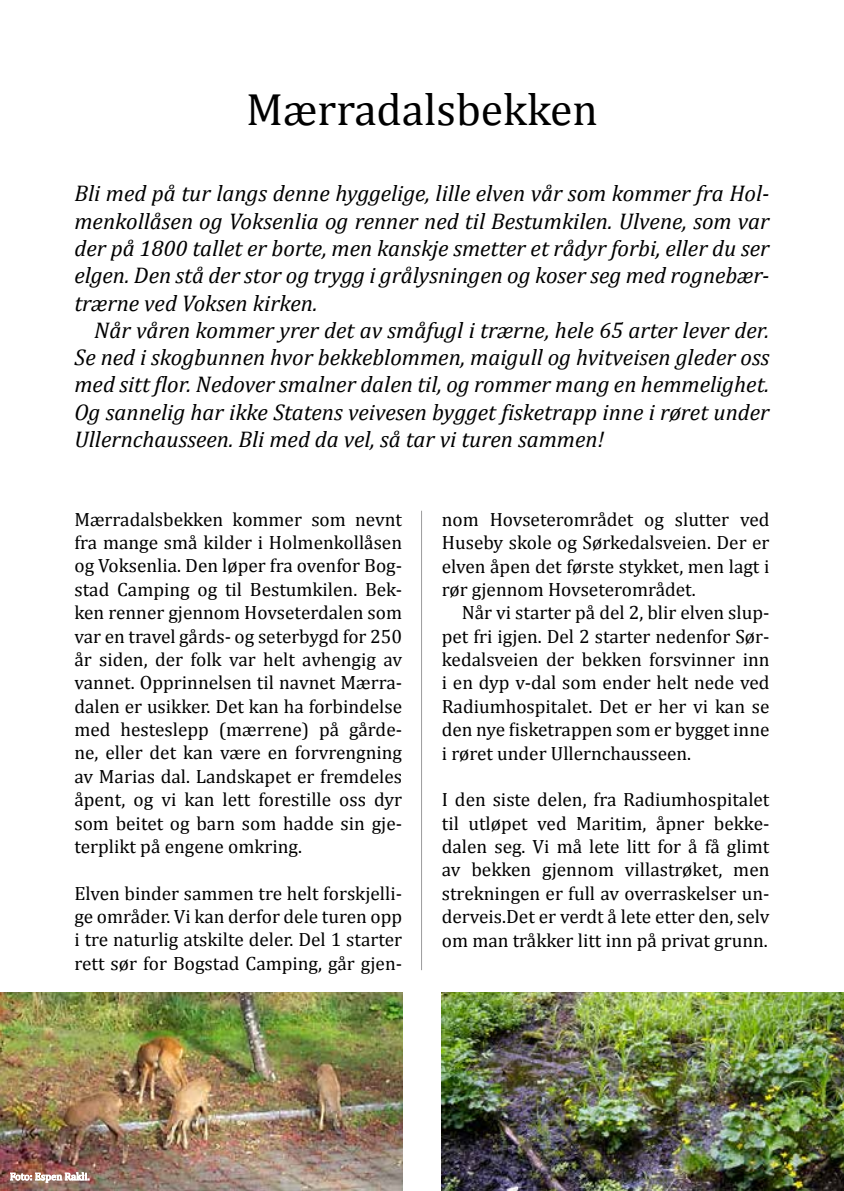
<style>
.page{position:relative;width:844px;height:1191px;background:#fff}
.page>*{position:absolute;margin:0;border:0;box-sizing:border-box;transform-origin:0 0}
.t1{font:45.5px "Cambria";color:#000}
.t2{font:italic 22.75px/27.3px "Cambria";color:#000;text-align:justify}
.t3{font:19.25px/23.4px "Cambria";color:#000;text-align:justify}
</style>
<div class="page">
<hr style="left:421px;top:511px;width:1px;height:459px;background:#9c9c9d">
<img style="left:0;top:992px;width:402px;height:199px">
<img style="left:441px;top:992px;width:402px;height:199px">
<svg style="left:10px;top:1171px;width:79px;height:12px"></svg>
<h1 class="t1" style="left:246px;top:82px;width:353px">Mærradalsbekken</h1>
<p class="t2" style="left:74px;top:179px;width:696px">Bli med på tur langs denne hyggelige, lille elven vår som kommer fra Hol&shy;menkollåsen og Voksenlia og renner ned til Bestumkilen. Ulvene, som var der på 1800 tallet er borte, men kanskje smetter et rådyr forbi, eller du ser elgen. Den stå der stor og trygg i grålysningen og koser seg med rognebær&shy;trærne ved Voksen kirken.</p>
<p class="t2" style="left:74px;top:316px;width:696px;text-indent:20px">Når våren kommer yrer det av småfugl i trærne, hele 65 arter lever der.<br>Se ned i skogbunnen hvor bekkeblommen, maigull og hvitveisen gleder oss med sitt flor. Nedover smalner dalen til, og rommer mang en hemmelighet.<br>Og sannelig har ikke Statens veivesen bygget fisketrapp inne i røret under Ullernchausseen. Bli med da vel, så tar vi turen sammen!</p>
<p class="t3" style="left:74px;top:507px;width:329px">Mærradalsbekken kommer som nevnt fra mange små kilder i Holmenkollåsen og Voksenlia. Den løper fra ovenfor Bog&shy;stad Camping og til Bestumkilen. Bek&shy;ken renner gjennom Hovseterdalen som var en travel gårds- og seterbygd for 250 år siden, der folk var helt avhengig av vannet. Opprinnelsen til navnet Mærra&shy;dalen er usikker. Det kan ha forbindelse med hesteslepp (mærrene) på gårde&shy;ne, eller det kan være en forvrengning av Marias dal. Landskapet er fremdeles åpent, og vi kan lett forestille oss dyr som beitet og barn som hadde sin gje&shy;terplikt på engene omkring.</p>
<p class="t3" style="left:74px;top:881px;width:329px">Elven binder sammen tre helt forskjelli&shy;ge områder. Vi kan derfor dele turen opp i tre naturlig atskilte deler. Del 1 starter rett sør for Bogstad Camping, går gjen-</p>
<p class="t3" style="left:441px;top:507px;width:329px">nom Hovseterområdet og slutter ved Huseby skole og Sørkedalsveien. Der er elven åpen det første stykket, men lagt i rør gjennom Hovseterområdet.</p>
<p class="t3" style="left:441px;top:601px;width:329px;text-indent:20px">Når vi starter på del 2, blir elven slup&shy;pet fri igjen. Del 2 starter nedenfor Sør&shy;kedalsveien der bekken forsvinner inn i en dyp v-dal som ender helt nede ved Radiumhospitalet. Det er her vi kan se den nye fisketrappen som er bygget inne i røret under Ullernchausseen.</p>
<p class="t3" style="left:441px;top:788px;width:329px">I den siste delen, fra Radiumhospitalet til utløpet ved Maritim, åpner bekke&shy;dalen seg. Vi må lete litt for å få glimt av bekken gjennom villastrøket, men strekningen er full av overraskelser un&shy;derveis.Det er verdt å lete etter den, selv om man tråkker litt inn på privat grunn.</p>
</div>
